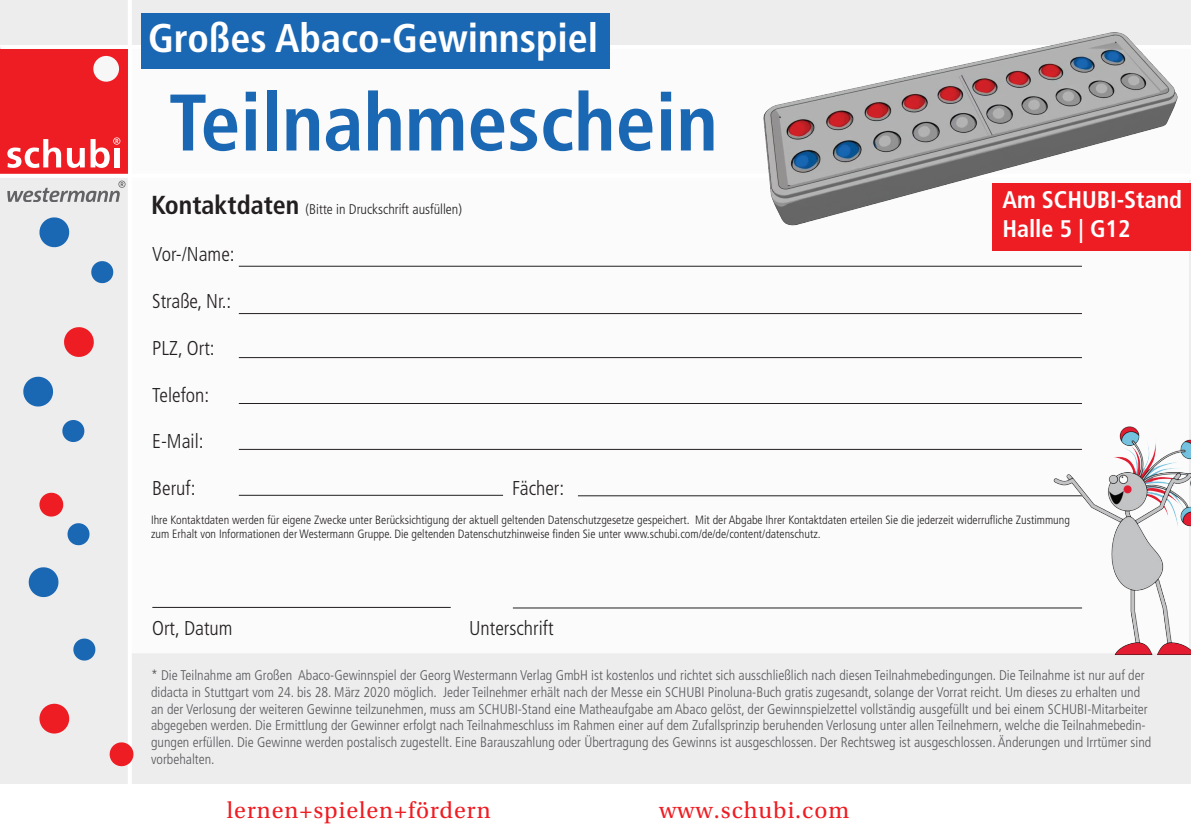
<style>
.page{position:relative;width:1191px;height:840px;background:#fff}
.page>*{position:absolute;margin:0;border:0;box-sizing:border-box;transform-origin:0 0}
.t1{font:700 condensed 80px "Frutiger LT Std";color:#1a67b3}
.t2{font:700 condensed 40px "Frutiger LT Std";color:#fff}
.t3{font:24px "Utopia Std";letter-spacing:.04em;color:#ee1d23}
.t4{font:700 condensed 24px/28.8px "Frutiger LT Std";color:#fff}
.t5{font:300 condensed 20px "Frutiger LT Std";color:#231f20}
.t6{font:300 condensed 14px/16.8px "Frutiger LT Std";color:#57585a}
.t7{font:300 condensed 14px "Frutiger LT Std";color:#231f20}
.t8{font:300 condensed 12px/14.4px "Frutiger LT Std";color:#231f20}
.s1{font-weight:700;font-size:26px}
</style>
<div class="page">
<div style="left:0;top:0;width:1191px;height:782px;background:#ededee"></div>
<hr style="left:128px;top:0;width:4px;height:839px;background:#fff">
<div style="left:130px;top:179px;width:1059px;height:474px;background:#fff"></div>
<hr style="left:152px;top:606px;width:299px;height:1px;background:#231f20">
<hr style="left:513px;top:607px;width:569px;height:1px;background:#231f20">
<hr style="left:239px;top:265px;width:843px;height:1px;background:#231f20">
<hr style="left:239px;top:313px;width:843px;height:1px;background:#231f20">
<hr style="left:239px;top:357px;width:843px;height:1px;background:#231f20">
<hr style="left:239px;top:403px;width:843px;height:1px;background:#231f20">
<hr style="left:239px;top:448px;width:843px;height:1px;background:#231f20">
<hr style="left:239px;top:494px;width:264px;height:1px;background:#231f20">
<hr style="left:578px;top:495px;width:504px;height:1px;background:#231f20">
<svg style="left:0;top:49px;width:128px;height:153px;background:#ea4f53"></svg>
<hr style="left:0;top:45px;width:1191px;height:4px;background:#fff">
<hr style="left:0;top:174px;width:1191px;height:4px;background:#fff">
<div style="left:130px;top:48px;width:1061px;height:131px;background:#fff"></div>
<div style="left:141px;top:13px;width:469px;height:55px;background:#1a67b3"></div>
<img style="left:735px;top:32px;width:456px;height:194px">
<img style="left:1037px;top:407px;width:154px;height:248px">
<div style="left:992px;top:183px;width:199px;height:68px;background:#ee1d23"></div>
<svg style="left:91px;top:261px;width:23px;height:23px"></svg>
<svg style="left:39px;top:217px;width:31px;height:31px"></svg>
<svg style="left:64px;top:327px;width:30px;height:30px"></svg>
<svg style="left:62px;top:420px;width:23px;height:22px"></svg>
<svg style="left:23px;top:376px;width:31px;height:31px"></svg>
<svg style="left:73px;top:638px;width:23px;height:23px"></svg>
<svg style="left:28px;top:567px;width:31px;height:31px"></svg>
<svg style="left:109px;top:742px;width:25px;height:25px"></svg>
<div style="left:39px;top:703px;width:31px;height:30px;background:#ee1d23;border-radius:50%"></div>
<svg style="left:39px;top:492px;width:51px;height:54px"></svg>
<h2 class="t2" style="left:148px;top:14px;width:452px">Großes Abaco-Gewinnspiel</h2>
<h1 class="t1" style="left:169px;top:75px;width:551px">Teilnahmeschein</h1>
<p class="t7" style="left:151px;top:201px;width:312px"><span class="s1">Kontaktdaten</span> (Bitte in Druckschrift ausfüllen)</p>
<h3 class="t5" style="left:152px;top:243px;width:84px">Vor-/Name:</h3>
<h3 class="t5" style="left:152px;top:290px;width:81px">Straße, Nr.:</h3>
<h3 class="t5" style="left:152px;top:336px;width:64px">PLZ, Ort:</h3>
<h3 class="t5" style="left:152px;top:383px;width:59px">Telefon:</h3>
<h3 class="t5" style="left:152px;top:430px;width:53px">E-Mail:</h3>
<h3 class="t5" style="left:152px;top:476px;width:45px">Beruf:</h3>
<h3 class="t5" style="left:512px;top:476px;width:53px">Fächer:</h3>
<h3 class="t4" style="left:1002px;top:185px;width:181px">Am SCHUBI-Stand<br>Halle 5 | G12</h3>
<p class="t8" style="left:151px;top:512px;width:920px">Ihre Kontaktdaten werden für eigene Zwecke unter Berücksichtigung der aktuell geltenden Datenschutzgesetze gespeichert. Mit der Abgabe Ihrer Kontaktdaten erteilen Sie die jederzeit widerrufliche Zustimmung zum Erhalt von Informationen der Westermann Gruppe. Die geltenden Datenschutzhinweise finden Sie unter www.schubi.com/de/de/content/datenschutz.</p>
<h3 class="t5" style="left:152px;top:616px;width:82px">Ort, Datum</h3>
<h3 class="t5" style="left:469px;top:616px;width:86px">Unterschrift</h3>
<p class="t6" style="left:151px;top:666px;width:1001px">* Die Teilnahme am Großen Abaco-Gewinnspiel der Georg Westermann Verlag GmbH ist kostenlos und richtet sich ausschließlich nach diesen Teilnahmebedingungen. Die Teilnahme ist nur auf der didacta in Stuttgart vom 24. bis 28. März 2020 möglich. Jeder Teilnehmer erhält nach der Messe ein SCHUBI Pinoluna-Buch gratis zugesandt, solange der Vorrat reicht. Um dieses zu erhalten und an der Verlosung der weiteren Gewinne teilzunehmen, muss am SCHUBI-Stand eine Matheaufgabe am Abaco gelöst, der Gewinnspielzettel vollständig ausgefüllt und bei einem SCHUBI-Mitarbeiter abgegeben werden. Die Ermittlung der Gewinner erfolgt nach Teilnahmeschluss im Rahmen einer auf dem Zufallsprinzip beruhenden Verlosung unter allen Teilnehmern, welche die Teilnahmebedin&shy;gungen erfüllen. Die Gewinne werden postalisch zugestellt. Eine Barauszahlung oder Übertragung des Gewinns ist ausgeschlossen. Der Rechtsweg ist ausgeschlossen. Änderungen und Irrtümer sind vorbehalten.</p>
<h3 class="t3" style="left:227px;top:796px;width:265px">lernen+spielen+fördern</h3>
<h3 class="t3" style="left:659px;top:796px;width:192px">www.schubi.com</h3>
</div>
